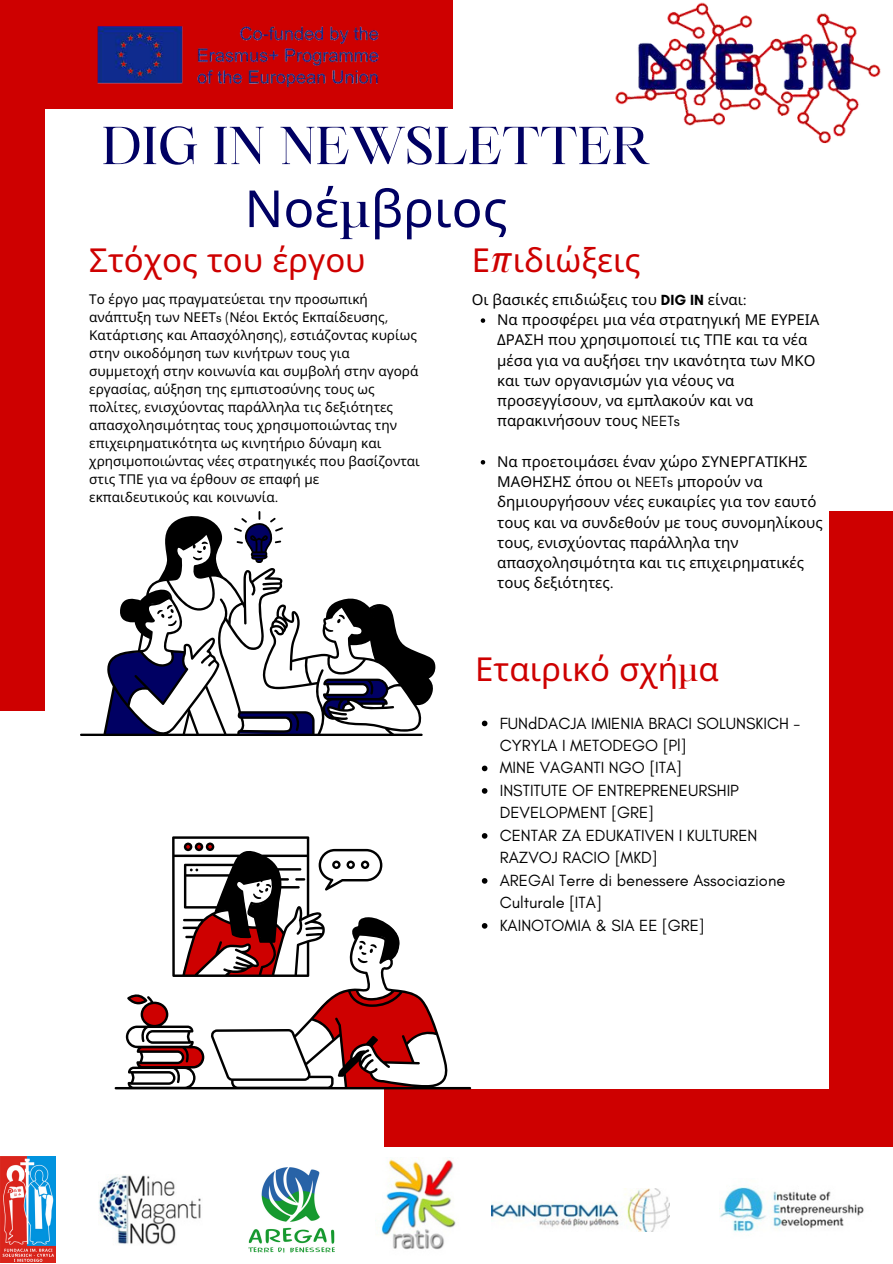
<style>
.page{position:relative;width:893px;height:1264px;background:#fff}
.page>*{position:absolute;margin:0;border:0;box-sizing:border-box;transform-origin:0 0}
.t1{font:51.15px "Maharlika";color:#000063}
.t2{font:51.15px "Noto Sans";color:#000063}
.t3{font:33px "Noto Sans";color:#ce0000}
.t4{font:16.5px/22.5px "Glacial Indifference";color:#000}
.t5{font:15px/20.2px "Noto Sans";color:#000}
.t6{font:13.5px/18px "Noto Sans";color:#000}
.s1{font-family:"Maharlika"}
.s2{font-family:"Glacial Indifference"}
.s3{font-family:"Glacial Indifference";font-weight:700}
</style>
<div class="page">
<div style="left:0;top:0;width:453px;height:711px;background:#ce0000"></div>
<div style="left:384px;top:511px;width:508px;height:635px;background:#ce0000"></div>
<div style="left:45px;top:109px;width:784px;height:979px;background:#fff"></div>
<img style="left:0;top:1156px;width:56px;height:106px">
<img style="left:248px;top:1167px;width:87px;height:85px">
<img style="left:375px;top:1157px;width:81px;height:93px">
<img style="left:719px;top:1187px;width:145px;height:45px">
<img style="left:491px;top:1188px;width:178px;height:43px">
<img style="left:99px;top:1175px;width:102px;height:70px">
<img style="left:615px;top:2px;width:266px;height:142px">
<svg style="left:80px;top:516px;width:355px;height:220px"></svg>
<svg style="left:157px;top:605px;width:20px;height:21px"></svg>
<svg style="left:337px;top:614px;width:8px;height:9px"></svg>
<svg style="left:193px;top:541px;width:15px;height:19px"></svg>
<svg style="left:234px;top:511px;width:49px;height:52px"></svg>
<svg style="left:115px;top:836px;width:356px;height:253px"></svg>
<img style="left:97px;top:26px;width:282px;height:62px">
<svg style="left:482px;top:720px;width:5px;height:6px"></svg>
<svg style="left:482px;top:765px;width:5px;height:6px"></svg>
<svg style="left:482px;top:788px;width:5px;height:5px"></svg>
<svg style="left:482px;top:833px;width:5px;height:5px"></svg>
<svg style="left:482px;top:878px;width:5px;height:5px"></svg>
<svg style="left:482px;top:923px;width:5px;height:5px"></svg>
<svg style="left:480px;top:318px;width:5px;height:5px"></svg>
<svg style="left:480px;top:460px;width:5px;height:4px"></svg>
<h1 class="t1" style="left:102px;top:113px;width:549px">DIG IN NEWSLETTER</h1>
<h1 class="t2" style="left:244px;top:172px;width:264px">Νοέ<span class="s1">μ</span>βριος</h1>
<h2 class="t3" style="left:89px;top:236px;width:278px">Στόχος του έργου</h2>
<p class="t6" style="left:89px;top:290px;width:332px">Το έργο μας πραγματεύεται την προσωπική ανάπτυξη των ΝΕΕΤ<span class="s2">s (</span>Νέοι Εκτός Εκπαίδευσης<span class="s2">, </span>Κατάρτισης και Απασχόλησης<span class="s2">),</span> εστιάζοντας κυρίως στην οικοδόμηση των κινήτρων τους για συμμετοχή στην κοινωνία και συμβολή στην αγορά εργασίας<span class="s2">,</span> αύξηση της εμπιστοσύνης τους ως πολίτες<span class="s2">,</span> ενισχύοντας παράλληλα τις δεξιότητες απασχολησιμότητας τους χρησιμοποιώντας την επιχειρηματικότητα ως κινητήριο δύναμη και χρησιμοποιώντας νέες στρατηγικές που βασίζονται στις ΤΠΕ για να έρθουν σε επαφή με εκπαιδευτικούς και κοινωνία<span class="s2">.</span></p>
<h2 class="t3" style="left:471px;top:236px;width:170px">Ε<span class="s1">π</span>ιδιώξεις</h2>
<p class="t5" style="left:471px;top:289px;width:277px">Οι βασικές επιδιώξεις του <span class="s3">DIG IN</span> είναι<span class="s2">:</span></p>
<p class="t5" style="left:497px;top:310px;width:324px">Να προσφέρει μια νέα στρατηγική ΜΕ ΕΥΡΕΙΑ ΔΡΑΣΗ που χρησιμοποιεί τις ΤΠΕ και τα νέα μέσα για να αυξήσει την ικανότητα των ΜΚΟ και των οργανισμών για νέους να προσεγγίσουν<span class="s2">,</span> να εμπλακούν και να παρακινήσουν τους <span class="s2">NEETs</span></p>
<p class="t5" style="left:497px;top:451px;width:327px">Να προετοιμάσει έναν χώρο ΣΥΝΕΡΓΑΤΙΚΗΣ ΜΑΘΗΣΗΣ όπου οι <span class="s2">NEETs</span> μπορούν να δημιουργήσουν νέες ευκαιρίες για τον εαυτό τους και να συνδεθούν με τους συνομηλίκους τους<span class="s2">,</span> ενισχύοντας παράλληλα την απασχολησιμότητα και τις επιχειρηματικές τους δεξιότητες<span class="s2">.</span></p>
<h2 class="t3" style="left:475px;top:646px;width:245px">Εταιρικό σχή<span class="s1">μ</span>α</h2>
<p class="t4" style="left:499px;top:712px;width:302px">FUNdDACJA IMIENIA BRACI SOLUNSKICH -<br>CYRYLA I METODEGO [Pl]<br>MINE VAGANTI NGO [ITA]<br>INSTITUTE OF ENTREPRENEURSHIP<br>DEVELOPMENT [GRE]<br>CENTAR ZA EDUKATIVEN I KULTUREN<br>RAZVOJ RACIO [MKD]<br>AREGAI Terre di benessere Associazione<br>Culturale [ITA]<br>KAINOTOMIA &amp; SIA EE [GRE]</p>
</div>
